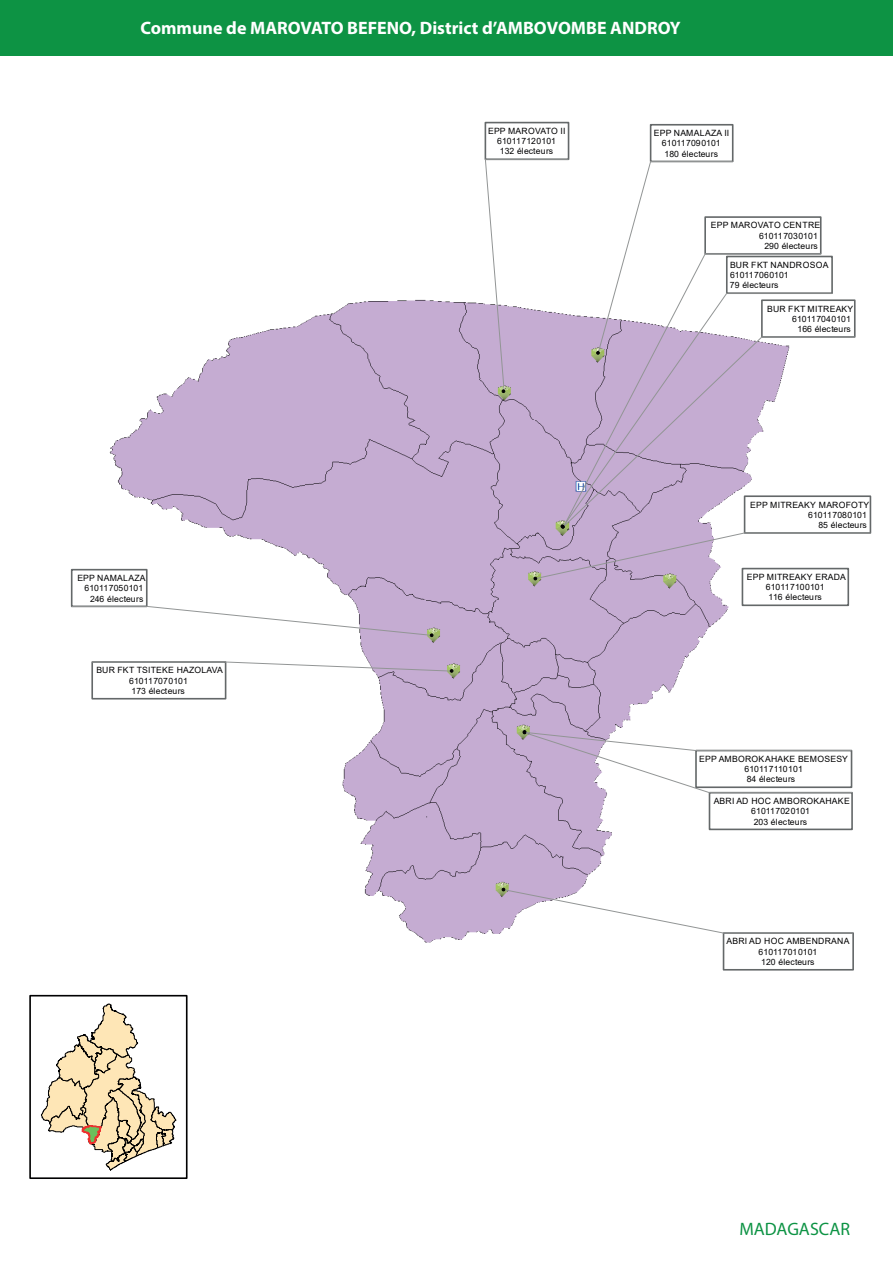
<style>
.page{position:relative;width:893px;height:1263px;background:#fff}
.page>*{position:absolute;margin:0;border:0;box-sizing:border-box;transform-origin:0 0}
.t1{font:700 18px "Myriad Pro";color:#fff}
.t2{font:18px "Myriad Pro";color:#0d9344}
.t3{font:8.7px/10.2px "Arial";letter-spacing:.005em;color:#000002;text-align:center}
.t4{font:8.7px/10.2px "Arial";letter-spacing:.02em;color:#000001;text-align:center}
</style>
<div class="page">
<div style="left:0;top:0;width:893px;height:56px;background:#0d9344"></div>
<img style="left:30px;top:121px;width:842px;height:1050px">
<div style="left:726px;top:256px;width:107px;height:38px;background:#fff;border:2px solid #646869"></div>
<div style="left:704px;top:216px;width:117px;height:39px;background:#fff;border:2px solid #646869"></div>
<svg style="left:569px;top:253px;width:252px;height:83px"></svg>
<div style="left:485px;top:122px;width:84px;height:38px;background:#fff;border:2px solid #646869"></div>
<svg style="left:485px;top:159px;width:84px;height:234px"></svg>
<div style="left:650px;top:124px;width:83px;height:38px;background:#fff;border:2px solid #646869"></div>
<svg style="left:597px;top:161px;width:136px;height:175px"></svg>
<div style="left:742px;top:568px;width:107px;height:38px;background:#fff;border:2px solid #646869"></div>
<div style="left:744px;top:495px;width:127px;height:39px;background:#fff;border:2px solid #646869"></div>
<div style="left:709px;top:792px;width:144px;height:38px;background:#fff;border:2px solid #646869"></div>
<svg style="left:522px;top:730px;width:331px;height:63px"></svg>
<div style="left:723px;top:932px;width:131px;height:38px;background:#fff;border:2px solid #646869"></div>
<svg style="left:501px;top:888px;width:353px;height:45px"></svg>
<div style="left:71px;top:569px;width:77px;height:38px;background:#fff;border:2px solid #646869"></div>
<svg style="left:71px;top:606px;width:363px;height:31px"></svg>
<div style="left:91px;top:661px;width:135px;height:38px;background:#fff;border:2px solid #646869"></div>
<svg style="left:92px;top:661px;width:362px;height:11px"></svg>
<div style="left:761px;top:299px;width:95px;height:39px;background:#fff;border:2px solid #646869"></div>
<svg style="left:561px;top:336px;width:294px;height:189px"></svg>
<svg style="left:534px;top:525px;width:337px;height:55px"></svg>
<svg style="left:41px;top:1003px;width:135px;height:167px"></svg>
<div style="left:29px;top:995px;width:159px;height:184px;border:2px solid #000001"></div>
<h1 class="t1" style="left:140px;top:16px;width:542px">Commune de MAROVATO BEFENO, District d’AMBOVOMBE ANDROY</h1>
<p class="t3" style="left:488px;top:126px;width:79px">EPP MAROVATO II<br>610117120101<br>132 électeurs</p>
<p class="t3" style="left:654px;top:128px;width:77px">EPP NAMALAZA II<br>610117090101<br>180 électeurs</p>
<p class="t3" style="left:711px;top:220px;width:111px;text-align:right">EPP MAROVATO CENTRE<br>610117030101<br>290 électeurs</p>
<p class="t3" style="left:730px;top:260px;width:100px;text-align:left">BUR FKT NANDROSOA<br>610117060101<br>79 électeurs</p>
<p class="t3" style="left:767px;top:303px;width:88px;text-align:right">BUR FKT MITREAKY<br>610117040101<br>166 électeurs</p>
<p class="t3" style="left:77px;top:573px;width:70px;text-align:right">EPP NAMALAZA<br>610117050101<br>246 électeurs</p>
<p class="t3" style="left:96px;top:665px;width:128px">BUR FKT TSITEKE HAZOLAVA<br>610117070101<br>173 électeurs</p>
<p class="t3" style="left:750px;top:499px;width:121px;text-align:right">EPP MITREAKY MAROFOTY<br>610117080101<br>85 électeurs</p>
<p class="t3" style="left:747px;top:572px;width:101px">EPP MITREAKY ERADA<br>610117100101<br>116 électeurs</p>
<p class="t4" style="left:699px;top:754px;width:150px">EPP AMBOROKAHAKE BEMOSESY<br>610117110101</p>
<p class="t3" style="left:747px;top:774px;width:50px">84 électeurs</p>
<p class="t3" style="left:714px;top:796px;width:138px">ABRI AD HOC AMBOROKAHAKE<br>610117020101<br>203 électeurs</p>
<p class="t4" style="left:726px;top:936px;width:124px">ABRI AD HOC AMBENDRANA<br>610117010101</p>
<p class="t3" style="left:761px;top:957px;width:55px">120 électeurs</p>
<h1 class="t2" style="left:740px;top:1218px;width:112px">MADAGASCAR</h1>
</div>
